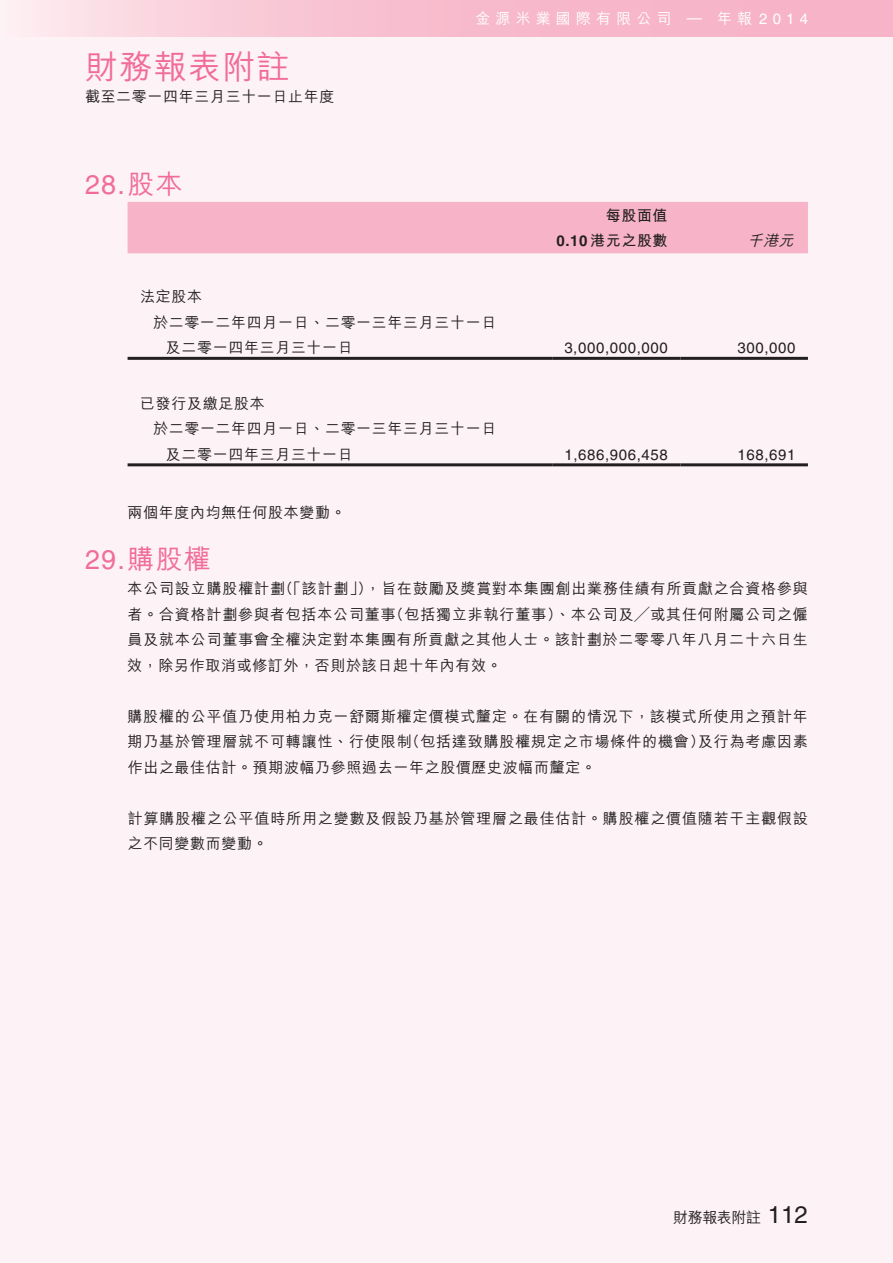
<style>
.page{position:relative;width:893px;height:1263px;background:#fff}
.page>*{position:absolute;margin:0;border:0;box-sizing:border-box;transform-origin:0 0}
.t1{font:500 33px "M Hei HK";letter-spacing:.04em;color:#f16c9a}
.t2{font:27px "Helvetica";color:#f16c9a}
.t3{font:24px "Helvetica";color:#231f20}
.t4{font:500 15px/25.5px "M Hei HK";letter-spacing:.055em;color:#231f20}
.t5{font:15px "Helvetica";letter-spacing:.04em;color:#231f20}
.t6{font:700 15px "M Hei HK";letter-spacing:.04em;color:#231f20}
.t7{font:500 15px "M Hei HK";letter-spacing:.34em;color:#fff}
.t8{font:15px "Helvetica";color:#fff}
.t9{font:italic 500 15px "M Hei HK";color:#231f20}
.s1{font-family:"M Hei HK";font-weight:500}
.s2{font-family:"Helvetica"}
</style>
<div class="page">
<div style="left:0;top:30px;width:893px;height:1233px;background:#fdf3f6"></div>
<svg style="left:0;top:0;width:893px;height:36px;background:#f8c3d2"></svg>
<div style="left:128px;top:202px;width:680px;height:51px;background:#f7b4c8"></div>
<hr style="left:128px;top:357px;width:425px;height:3px;background:#231f20">
<hr style="left:553px;top:357px;width:127px;height:3px;background:#231f20">
<hr style="left:680px;top:357px;width:128px;height:3px;background:#231f20">
<hr style="left:128px;top:463px;width:425px;height:3px;background:#231f20">
<hr style="left:553px;top:463px;width:127px;height:3px;background:#231f20">
<hr style="left:680px;top:463px;width:128px;height:3px;background:#231f20">
<h1 class="t1" style="left:85px;top:43px;width:206px">財務報表附註</h1>
<p class="t4" style="left:85px;top:83px;width:251px">截至二零一四年三月三十一日止年度</p>
<p class="t7" style="left:475px;top:8px;width:198px">金源米業國際有限公司</p>
<p class="t8" style="left:687px;top:9px;width:16px">—</p>
<p class="t7" style="left:717px;top:8px;width:37px">年報</p>
<p class="t8" style="left:759px;top:10px;width:50px">2 0 1 4</p>
<h2 class="t2" style="left:85px;top:169px;width:99px">28.<span class="s1">股本</span></h2>
<p class="t4" style="left:153px;top:283px;width:345px;text-indent:-13px">法定股本<br>於二零一二年四月一日、二零一三年三月三十一日</p>
<p class="t4" style="left:166px;top:334px;width:188px">及二零一四年三月三十一日</p>
<p class="t4" style="left:153px;top:390px;width:345px;text-indent:-13px">已發行及繳足股本<br>於二零一二年四月一日、二零一三年三月三十一日</p>
<p class="t4" style="left:166px;top:441px;width:188px">及二零一四年三月三十一日</p>
<p class="t4" style="left:128px;top:498px;width:220px">兩個年度內均無任何股本變動。</p>
<h2 class="t2" style="left:85px;top:544px;width:127px">29.<span class="s1">購股權</span></h2>
<p class="t6" style="left:606px;top:204px;width:63px">每股面值</p>
<p class="t6" style="left:556px;top:230px;width:113px"><span class="s2">0.10</span>港元之股數</p>
<p class="t5" style="left:564px;top:339px;width:105px">3,000,000,000</p>
<p class="t5" style="left:564px;top:446px;width:105px">1,686,906,458</p>
<p class="t9" style="left:747px;top:230px;width:53px">千港元</p>
<p class="t5" style="left:737px;top:339px;width:59px">300,000</p>
<p class="t5" style="left:737px;top:446px;width:59px">168,691</p>
<p class="t4" style="left:128px;top:575px;width:159px">本公司設立購股權計劃</p>
<p class="t4" style="left:278px;top:575px;width:96px">（「該計劃」）</p>
<p class="t4" style="left:366px;top:575px;width:444px">，旨在鼓勵及獎賞對本集團創出業務佳績有所貢獻之合資格參與</p>
<p class="t4" style="left:389px;top:600px;width:420px">（包括獨立非執行董事）、本公司及╱或其任何附屬公司之僱</p>
<p class="t4" style="left:127px;top:600px;width:682px">者。合資格計劃參與者包括本公司董事<br>員及就本公司董事會全權決定對本集團有所貢獻之其他人士。該計劃於二零零八年八月二十六日生效，除另作取消或修訂外，否則於該日起十年內有效。</p>
<p class="t4" style="left:127px;top:702px;width:682px;text-align:right">購股權的公平值乃使用柏力克一舒爾斯權定價模式釐定。在有關的情況下，該模式所使用之預計年及行為考慮因素</p>
<p class="t4" style="left:405px;top:728px;width:301px">（包括達致購股權規定之市場條件的機會）</p>
<p class="t4" style="left:128px;top:728px;width:470px">期乃基於管理層就不可轉讓性、行使限制<br>作出之最佳估計。預期波幅乃參照過去一年之股價歷史波幅而釐定。</p>
<p class="t4" style="left:128px;top:804px;width:682px">計算購股權之公平值時所用之變數及假設乃基於管理層之最佳估計。購股權之價值隨若干主觀假設之不同變數而變動。</p>
<p class="t4" style="left:673px;top:1203px;width:90px">財務報表附註</p>
<h3 class="t3" style="left:768px;top:1201px;width:42px">112</h3>
</div>
